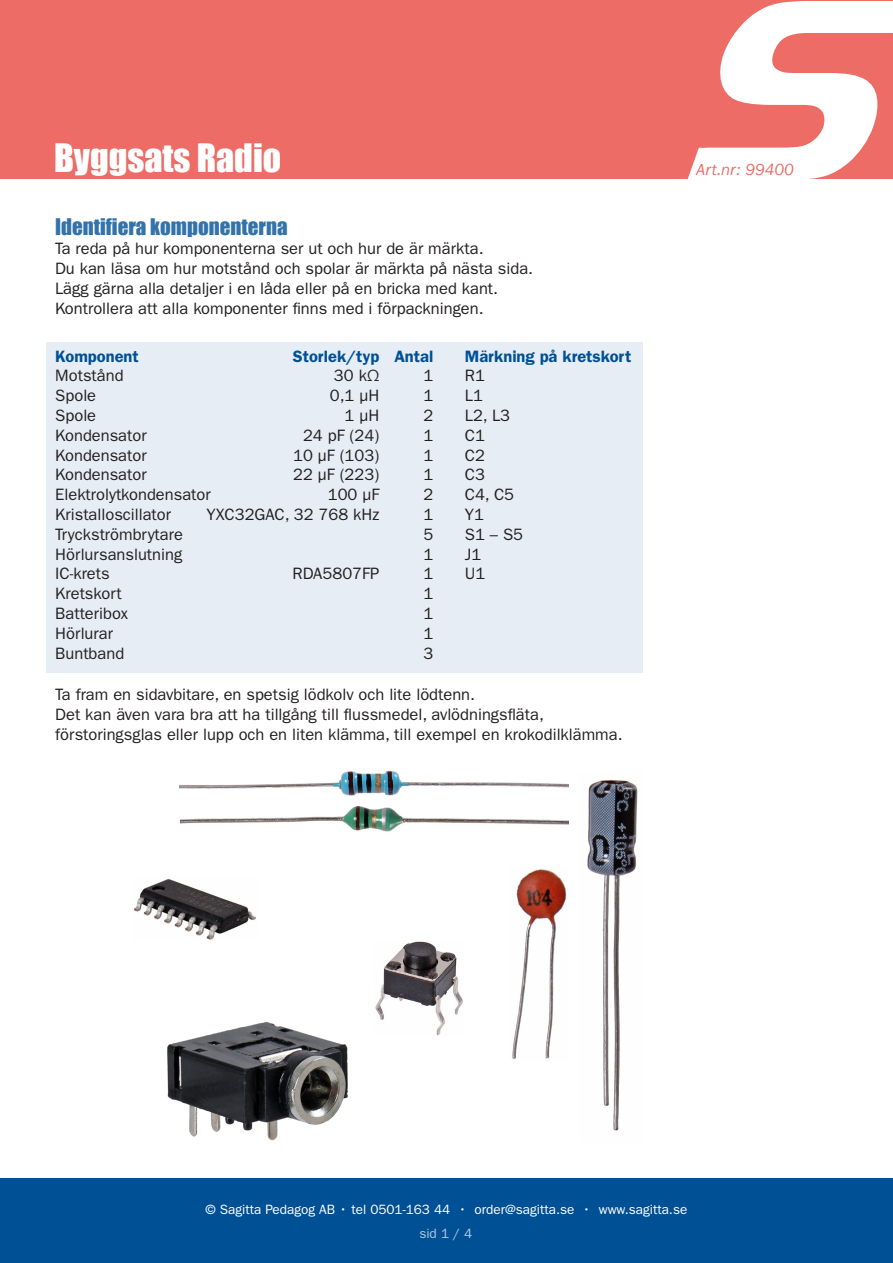
<style>
.page{position:relative;width:893px;height:1263px;background:#fff}
.page>*{position:absolute;margin:0;border:0;box-sizing:border-box;transform-origin:0 0}
.t1{font:36px "Impact";color:#fff}
.t2{font:21px "Impact";color:#3373ab}
.Brödtext_Franklin{font:16.5px/19.8px "Franklin Gothic LT Pro";color:#231f20}
.t3{font:16.5px "Franklin Gothic LT Pro Dm";color:#005096}
.t4{font:italic 16.5px "Franklin Gothic LT Pro";color:#ed6c66}
.t5{font:13.5px "Franklin Gothic LT Pro";color:#fff}
.t6{font:13.5px "Franklin Gothic LT Pro";color:#b3cae0}
</style>
<div class="page">
<div style="left:0;top:1178px;width:893px;height:85px;background:#005096"></div>
<div style="left:0;top:0;width:893px;height:179px;background:#ed6c66"></div>
<svg style="left:687px;top:1px;width:206px;height:178px"></svg>
<div style="left:46px;top:342px;width:596px;height:331px;background:#e6edf5"></div>
<img style="left:512px;top:869px;width:55px;height:190px">
<img style="left:375px;top:941px;width:88px;height:95px">
<img style="left:180px;top:770px;width:389px;height:26px">
<img style="left:133px;top:879px;width:123px;height:61px">
<img style="left:167px;top:1021px;width:181px;height:120px">
<img style="left:180px;top:806px;width:389px;height:26px">
<img style="left:587px;top:780px;width:51px;height:351px">
<h1 class="t1" style="left:54px;top:130px;width:229px">Byggsats Radio</h1>
<p class="t2" style="left:55px;top:210px;width:234px">Identifiera komponenterna</p>
<p class="Brödtext_Franklin" style="left:55px;top:239px;width:480px">Ta reda på hur komponenterna ser ut och hur de är märkta.<br>Du kan läsa om hur motstånd och spolar är märkta på nästa sida.<br>Lägg gärna alla detaljer i en låda eller på en bricka med kant.<br>Kontrollera att alla komponenter finns med i förpackningen.</p>
<p class="t3" style="left:55px;top:346px;width:85px">Komponent</p>
<p class="t3" style="left:293px;top:346px;width:142px">Storlek/typ Antal</p>
<p class="t3" style="left:465px;top:346px;width:168px">Märkning på kretskort</p>
<p class="Brödtext_Franklin" style="left:55px;top:366px;width:70px">Motstånd</p>
<p class="Brödtext_Franklin" style="left:334px;top:366px;width:47px">30 kΩ</p>
<p class="Brödtext_Franklin" style="left:423px;top:366px;width:11px">1</p>
<p class="Brödtext_Franklin" style="left:465px;top:366px;width:22px">R1</p>
<p class="Brödtext_Franklin" style="left:55px;top:386px;width:42px">Spole</p>
<p class="Brödtext_Franklin" style="left:330px;top:386px;width:51px">0,1 µH</p>
<p class="Brödtext_Franklin" style="left:423px;top:386px;width:11px">1</p>
<p class="Brödtext_Franklin" style="left:465px;top:386px;width:20px">L1</p>
<p class="Brödtext_Franklin" style="left:55px;top:406px;width:42px">Spole</p>
<p class="Brödtext_Franklin" style="left:345px;top:406px;width:36px">1 µH</p>
<p class="Brödtext_Franklin" style="left:423px;top:406px;width:11px">2</p>
<p class="Brödtext_Franklin" style="left:465px;top:406px;width:47px">L2, L3</p>
<p class="Brödtext_Franklin" style="left:55px;top:425px;width:93px">Kondensator</p>
<p class="Brödtext_Franklin" style="left:303px;top:425px;width:78px">24 pF (24)</p>
<p class="Brödtext_Franklin" style="left:423px;top:425px;width:11px">1</p>
<p class="Brödtext_Franklin" style="left:465px;top:425px;width:22px">C1</p>
<p class="Brödtext_Franklin" style="left:55px;top:445px;width:93px">Kondensator</p>
<p class="Brödtext_Franklin" style="left:293px;top:445px;width:88px">10 µF (103)</p>
<p class="Brödtext_Franklin" style="left:423px;top:445px;width:11px">1</p>
<p class="Brödtext_Franklin" style="left:465px;top:445px;width:22px">C2</p>
<p class="Brödtext_Franklin" style="left:55px;top:465px;width:93px">Kondensator</p>
<p class="Brödtext_Franklin" style="left:293px;top:465px;width:88px">22 µF (223)</p>
<p class="Brödtext_Franklin" style="left:423px;top:465px;width:11px">1</p>
<p class="Brödtext_Franklin" style="left:465px;top:465px;width:22px">C3</p>
<p class="Brödtext_Franklin" style="left:55px;top:485px;width:157px">Elektrolytkondensator</p>
<p class="Brödtext_Franklin" style="left:328px;top:485px;width:53px">100 µF</p>
<p class="Brödtext_Franklin" style="left:423px;top:485px;width:11px">2</p>
<p class="Brödtext_Franklin" style="left:465px;top:485px;width:51px">C4, C5</p>
<p class="Brödtext_Franklin" style="left:55px;top:505px;width:117px">Kristalloscillator</p>
<p class="Brödtext_Franklin" style="left:206px;top:505px;width:174px">YXC32GAC, 32 768 kHz</p>
<p class="Brödtext_Franklin" style="left:423px;top:505px;width:11px">1</p>
<p class="Brödtext_Franklin" style="left:465px;top:505px;width:21px">Y1</p>
<p class="Brödtext_Franklin" style="left:55px;top:524px;width:129px">Tryckströmbrytare</p>
<p class="Brödtext_Franklin" style="left:423px;top:524px;width:11px">5</p>
<p class="Brödtext_Franklin" style="left:465px;top:524px;width:60px">S1 – S5</p>
<p class="Brödtext_Franklin" style="left:55px;top:544px;width:128px">Hörlursanslutning</p>
<p class="Brödtext_Franklin" style="left:423px;top:544px;width:11px">1</p>
<p class="Brödtext_Franklin" style="left:465px;top:544px;width:18px">J1</p>
<p class="Brödtext_Franklin" style="left:55px;top:564px;width:56px">IC-krets</p>
<p class="Brödtext_Franklin" style="left:292px;top:564px;width:88px">RDA5807FP</p>
<p class="Brödtext_Franklin" style="left:423px;top:564px;width:11px">1</p>
<p class="Brödtext_Franklin" style="left:465px;top:564px;width:22px">U1</p>
<p class="Brödtext_Franklin" style="left:55px;top:584px;width:68px">Kretskort</p>
<p class="Brödtext_Franklin" style="left:423px;top:584px;width:11px">1</p>
<p class="Brödtext_Franklin" style="left:55px;top:604px;width:74px">Batteribox</p>
<p class="Brödtext_Franklin" style="left:423px;top:604px;width:11px">1</p>
<p class="Brödtext_Franklin" style="left:55px;top:623px;width:59px">Hörlurar</p>
<p class="Brödtext_Franklin" style="left:423px;top:623px;width:11px">1</p>
<p class="Brödtext_Franklin" style="left:55px;top:643px;width:70px">Buntband</p>
<p class="Brödtext_Franklin" style="left:423px;top:643px;width:11px">3</p>
<p class="Brödtext_Franklin" style="left:55px;top:685px;width:569px">Ta fram en sidavbitare, en spetsig lödkolv och lite lödtenn.<br>Det kan även vara bra att ha tillgång till flussmedel, avlödningsfläta, förstoringsglas eller lupp och en liten klämma, till exempel en krokodilklämma.</p>
<p class="t4" style="left:696px;top:160px;width:99px">Art.nr: 99400</p>
<p class="t5" style="left:205px;top:1202px;width:483px">© Sagitta Pedagog AB • tel 0501-163 44 • order@sagitta.se • www.sagitta.se</p>
<p class="t6" style="left:419px;top:1226px;width:54px">sid 1 / 4</p>
</div>
